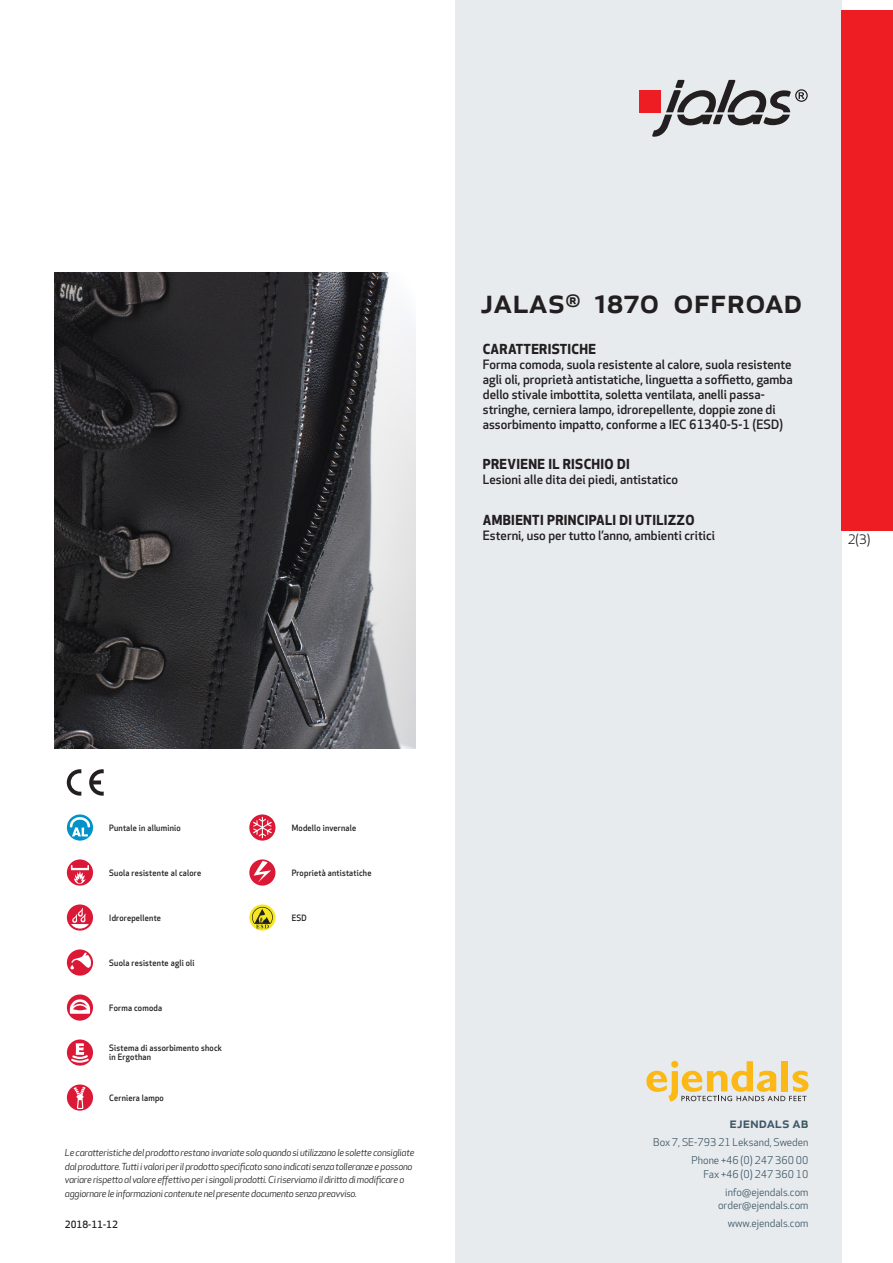
<style>
.page{position:relative;width:893px;height:1263px;background:#fff}
.page>*{position:absolute;margin:0;border:0;box-sizing:border-box;transform-origin:0 0}
.prodname{font:500 34.5px "Apex New";color:#231f20}
.t1{font:500 15px "Apex New";color:#405968}
.Funktion_body{font:700 13.5px "Apex New";letter-spacing:.025em;color:#231f20}
.t2{font:12.75px "Apex New";color:#231f20}
.Funktion_body-2{font:500 12.6px/15px "Apex New";color:#231f20}
.t3{font:10.5px/18px "Apex New";color:#405968;text-align:right}
.Sidfot_datum{font:500 9.75px "Apex New";color:#231f20}
.t4{font:italic 9.45px/13.5px "Apex New";letter-spacing:-.025em;color:#231f20}
.Artikel{font:500 8.55px/9px "Apex New";letter-spacing:.025em;color:#231f20;scale:.95 1}
</style>
<div class="page">
<div style="left:455px;top:0;width:387px;height:1263px;background:#e8ebee"></div>
<svg style="left:646px;top:1061px;width:162px;height:40px"></svg>
<div style="left:842px;top:11px;width:51px;height:520px;background:#ee1d23"></div>
<div style="left:639px;top:90px;width:22px;height:22px;background:#ee1d23"></div>
<svg style="left:652px;top:80px;width:156px;height:57px"></svg>
<svg style="left:67px;top:814px;width:26px;height:27px"></svg>
<svg style="left:70px;top:817px;width:20px;height:19px"></svg>
<svg style="left:67px;top:859px;width:26px;height:27px"></svg>
<svg style="left:71px;top:865px;width:18px;height:19px"></svg>
<svg style="left:67px;top:904px;width:26px;height:27px"></svg>
<svg style="left:71px;top:908px;width:18px;height:20px"></svg>
<svg style="left:67px;top:949px;width:26px;height:27px"></svg>
<svg style="left:70px;top:952px;width:21px;height:17px"></svg>
<svg style="left:67px;top:994px;width:26px;height:27px"></svg>
<svg style="left:70px;top:999px;width:20px;height:15px"></svg>
<svg style="left:67px;top:1039px;width:26px;height:27px"></svg>
<svg style="left:69px;top:1043px;width:22px;height:21px"></svg>
<div style="left:67px;top:1084px;width:26px;height:27px;background:#db1836;border-radius:50%"></div>
<svg style="left:74px;top:1087px;width:12px;height:22px"></svg>
<svg style="left:249px;top:814px;width:26px;height:27px"></svg>
<svg style="left:253px;top:817px;width:19px;height:21px"></svg>
<svg style="left:249px;top:859px;width:26px;height:27px"></svg>
<svg style="left:254px;top:861px;width:17px;height:21px"></svg>
<svg style="left:249px;top:904px;width:26px;height:26px"></svg>
<svg style="left:252px;top:907px;width:21px;height:21px"></svg>
<svg style="left:89px;top:769px;width:15px;height:27px"></svg>
<svg style="left:67px;top:769px;width:14px;height:27px"></svg>
<img style="left:54px;top:272px;width:361px;height:476px">
<p class="prodname" style="left:480px;top:277px;width:324px">JALAS<sup>®</sup> 1870 OffRoad</p>
<p class="Funktion_body" style="left:483px;top:339px;width:115px">CARATTERISTICHE</p>
<p class="Funktion_body-2" style="left:483px;top:356px;width:311px">Forma comoda, suola resistente al calore, suola resistente agli oli, proprietà antistatiche, linguetta a soffietto, gamba dello stivale imbottita, soletta ventilata, anelli passa&shy;stringhe, cerniera lampo, idrorepellente, doppie zone di assorbimento impatto, conforme a IEC 61340-5-1 (ESD)</p>
<p class="Funktion_body" style="left:483px;top:455px;width:149px">PREVIENE IL RISCHIO DI</p>
<p class="Funktion_body-2" style="left:483px;top:472px;width:197px">Lesioni alle dita dei piedi, antistatico</p>
<p class="Funktion_body" style="left:483px;top:510px;width:213px">AMBIENTI PRINCIPALI DI UTILIZZO</p>
<p class="Funktion_body-2" style="left:483px;top:528px;width:234px">Esterni, uso per tutto l’anno, ambienti critici</p>
<p class="t2" style="left:848px;top:531px;width:24px">2(3)</p>
<p class="Artikel" style="left:109px;top:823px;width:77px">Puntale in alluminio</p>
<p class="Artikel" style="left:109px;top:868px;width:98px">Suola resistente al calore</p>
<p class="Artikel" style="left:109px;top:913px;width:56px">Idrorepellente</p>
<p class="Artikel" style="left:109px;top:958px;width:91px">Suola resistente agli oli</p>
<p class="Artikel" style="left:109px;top:1003px;width:57px">Forma comoda</p>
<p class="Artikel" style="left:109px;top:1044px;width:120px">Sistema di assorbimento shock in Ergothan</p>
<p class="Artikel" style="left:109px;top:1093px;width:59px">Cerniera lampo</p>
<p class="Artikel" style="left:292px;top:823px;width:69px">Modello invernale</p>
<p class="Artikel" style="left:292px;top:868px;width:85px">Proprietà antistatiche</p>
<p class="Artikel" style="left:292px;top:913px;width:17px">ESD</p>
<p class="t4" style="left:65px;top:1146px;width:351px">Le caratteristiche del prodotto restano invariate solo quando si utilizzano le solette consigliate dal produttore. Tutti i valori per il prodotto specificato sono indicati senza tolleranze e possono variare rispetto al valore effettivo per i singoli prodotti. Ci riserviamo il diritto di modificare o aggiornare le informazioni contenute nel presente documento senza preavviso.</p>
<p class="Sidfot_datum" style="left:65px;top:1218px;width:54px">2018-11-12</p>
<p class="t1" style="left:729px;top:1113px;width:80px">ejendals ab</p>
<p class="t3" style="left:653px;top:1133px;width:157px">Box 7, SE-793 21 Leksand, Sweden<br>Phone +46 (0) 247 360 00</p>
<p class="t3" style="left:703px;top:1165px;width:107px">Fax +46 (0) 247 360 10 info@ejendals.com</p>
<p class="t3" style="left:718px;top:1196px;width:92px">order@ejendals.com</p>
<p class="t3" style="left:728px;top:1215px;width:82px">www.ejendals.com</p>
</div>
